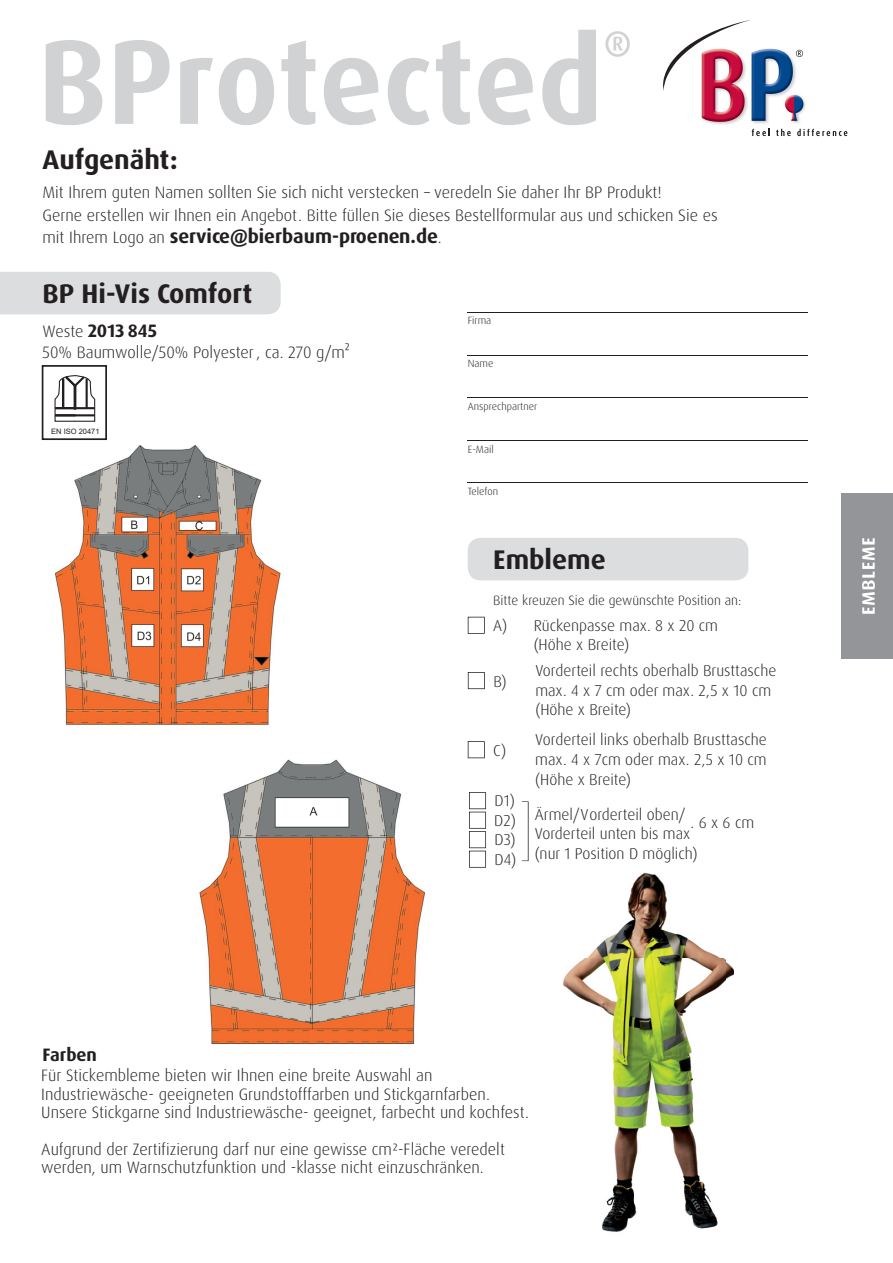
<style>
.page{position:relative;width:893px;height:1263px;background:#fff}
.page>*{position:absolute;margin:0;border:0;box-sizing:border-box;transform-origin:0 0}
.t1{font:700 120px "Dax OT";color:#d1d2d4;scale:.95 1}
.t2{font:700 27px "Dax OT";color:#231f20}
.t3{font:700 19.5px "Dax OT";color:#231f20}
.t4{font:700 18px "Dax OT";color:#231f20}
.t5{font:300 16.5px/18.5px "Dax";color:#231f20}
.t6{font:300 16.5px/22.5px "Dax OT";color:#231f20}
.t7{font:300 15.75px/19.6px "Dax OT";color:#231f20}
.t8{font:300 13.5px "Dax OT";color:#231f20}
.t9{font:300 10.5px "Dax OT";color:#231f20}
.t10{font:7.5px "Arial";color:#231f20}
.s1{font-weight:300;font-size:16.5px}
</style>
<div class="page">
<img style="left:55px;top:445px;width:369px;height:598px">
<div style="left:468px;top:538px;width:280px;height:42px;background:#dcdddf;border-radius:13px"></div>
<div style="left:0;top:272px;width:281px;height:42px;background:#dcdddf"></div>
<img style="left:701px;top:19px;width:147px;height:118px">
<svg style="left:752px;top:129px;width:18px;height:7px"></svg>
<svg style="left:776px;top:129px;width:15px;height:7px"></svg>
<svg style="left:797px;top:129px;width:50px;height:7px"></svg>
<svg style="left:796px;top:50px;width:7px;height:7px"></svg>
<svg style="left:663px;top:20px;width:88px;height:71px"></svg>
<svg style="left:46px;top:40px;width:56px;height:85px"></svg>
<svg style="left:219px;top:58px;width:55px;height:67px"></svg>
<svg style="left:324px;top:58px;width:54px;height:67px"></svg>
<svg style="left:388px;top:58px;width:41px;height:67px"></svg>
<svg style="left:478px;top:58px;width:55px;height:67px"></svg>
<svg style="left:542px;top:30px;width:54px;height:95px"></svg>
<svg style="left:605px;top:31px;width:25px;height:26px"></svg>
<img style="left:587px;top:872px;width:133px;height:86px">
<img style="left:562px;top:958px;width:165px;height:274px">
<img style="left:727px;top:963px;width:6px;height:16px">
<hr style="left:468px;top:312px;width:340px;height:1px;background:#231f20">
<hr style="left:468px;top:355px;width:340px;height:1px;background:#231f20">
<hr style="left:468px;top:397px;width:340px;height:1px;background:#231f20">
<hr style="left:468px;top:440px;width:340px;height:1px;background:#231f20">
<hr style="left:468px;top:482px;width:340px;height:1px;background:#231f20">
<svg style="left:522px;top:801px;width:7px;height:60px"></svg>
<svg style="left:468px;top:617px;width:17px;height:17px"></svg>
<svg style="left:468px;top:672px;width:17px;height:17px"></svg>
<svg style="left:469px;top:792px;width:17px;height:76px"></svg>
<svg style="left:468px;top:741px;width:17px;height:17px"></svg>
<div style="left:842px;top:493px;width:51px;height:166px;background:#939598"></div>
<svg style="left:862px;top:538px;width:13px;height:76px"></svg>
<div style="left:42px;top:365px;width:65px;height:75px;border:2px solid #231f20"></div>
<svg style="left:54px;top:375px;width:42px;height:47px"></svg>
<h1 class="t1" style="left:108px;top:30px;width:387px">Prt t</h1>
<h2 class="t2" style="left:43px;top:148px;width:136px">Aufgenäht:</h2>
<p class="t6" style="left:43px;top:182px;width:677px">Mit Ihrem guten Namen sollten Sie sich nicht verstecken – veredeln Sie daher Ihr BP Produkt!<br>Gerne erstellen wir Ihnen ein Angebot. Bitte füllen Sie dieses Bestellformular aus und schicken Sie es</p>
<p class="t3" style="left:43px;top:228px;width:401px"><span class="s1">mit Ihrem Logo an</span> service@bierbaum-proenen.de<span class="s1">.</span></p>
<h2 class="t2" style="left:43px;top:282px;width:211px">BP Hi-Vis Comfort</h2>
<p class="t4" style="left:43px;top:322px;width:116px"><span class="s1">Weste</span> 2013 845</p>
<p class="t6" style="left:43px;top:342px;width:309px">50% Baumwolle/50% Polyester , ca. 270 g/m²</p>
<p class="t10" style="left:51px;top:428px;width:50px">EN ISO 20471</p>
<p class="t4" style="left:43px;top:1047px;width:56px">Farben</p>
<p class="t9" style="left:468px;top:316px;width:25px">Firma</p>
<p class="t9" style="left:468px;top:359px;width:27px">Name</p>
<p class="t9" style="left:468px;top:402px;width:71px">Ansprechpartner</p>
<p class="t9" style="left:468px;top:444px;width:28px">E-Mail</p>
<p class="t9" style="left:468px;top:487px;width:32px">Telefon</p>
<h2 class="t2" style="left:493px;top:548px;width:114px">Embleme</h2>
<p class="t8" style="left:493px;top:594px;width:250px">Bitte kreuzen Sie die gewünschte Position an:</p>
<p class="t7" style="left:534px;top:617px;width:186px;text-indent:-40px">A) Rückenpasse max. 8 x 20 cm (Höhe x Breite)</p>
<p class="t7" style="left:493px;top:672px;width:15px">B)</p>
<p class="t7" style="left:493px;top:741px;width:14px">C)</p>
<p class="t7" style="left:535px;top:662px;width:243px">Vorderteil rechts oberhalb Brusttasche max. 4 x 7 cm oder max. 2,5 x 10 cm (Höhe x Breite)</p>
<p class="t7" style="left:535px;top:731px;width:233px;text-align:justify">Vorderteil links oberhalb Brusttasche max. 4 x 7cm oder max. 2,5 x 10 cm (Höhe x Breite)</p>
<p class="t7" style="left:494px;top:795px;width:193px;line-height:13.2px">D1)<br>D2) Ärmel/Vorderteil oben/</p>
<p class="t7" style="left:495px;top:825px;width:197px">D3) Vorderteil unten bis max</p>
<p class="t7" style="left:495px;top:807px;width:261px;line-height:31px;text-indent:196px">. 6 x 6 cm<br>D4) (nur 1 Position D möglich)</p>
<p class="t5" style="left:41px;top:1067px;width:489px">Für Stickembleme bieten wir Ihnen eine breite Auswahl an<br>Industriewäsche- geeigneten Grundstofffarben und Stickgarnfarben.<br>Unsere Stickgarne sind Industriewäsche- geeignet, farbecht und kochfest.</p>
<p class="t5" style="left:41px;top:1141px;width:465px">Aufgrund der Zertifizierung darf nur eine gewisse cm²-Fläche veredelt werden, um Warnschutzfunktion und -klasse nicht einzuschränken.</p>
</div>
